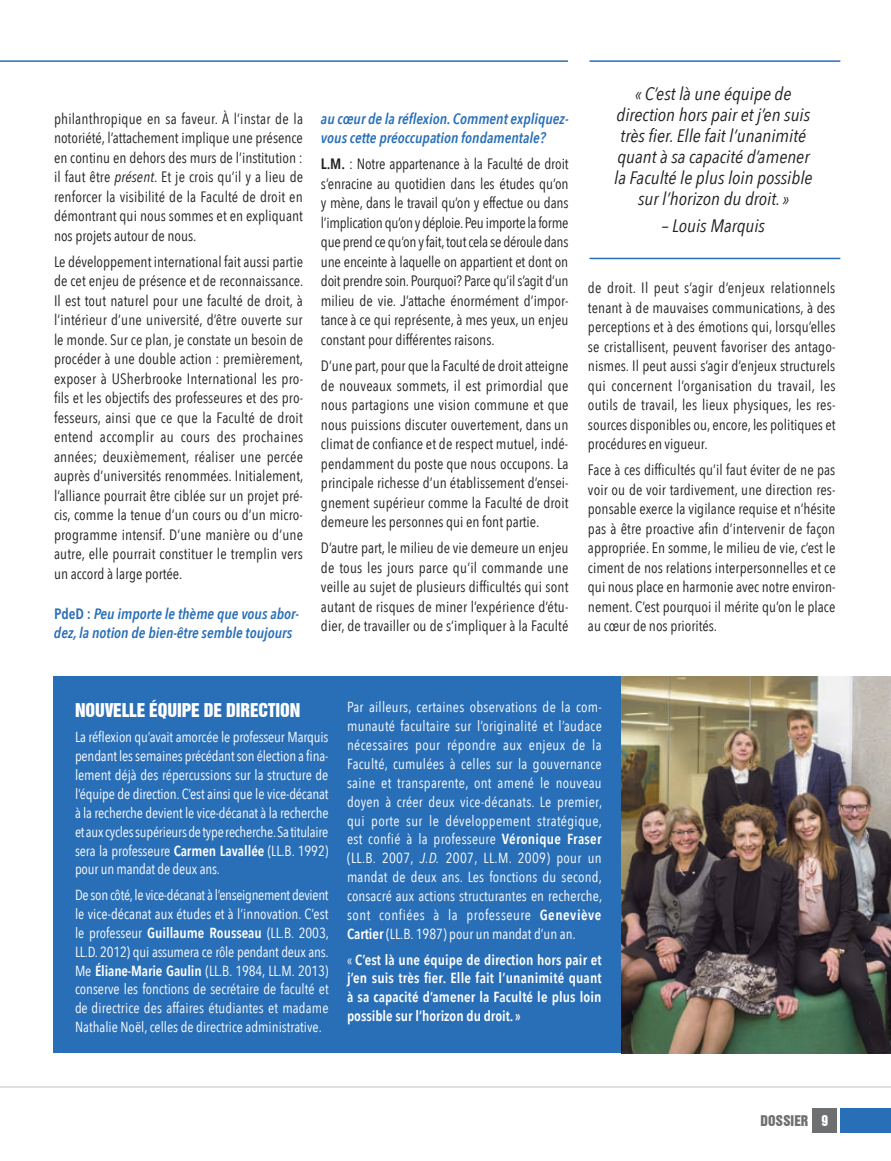
<style>
.page{position:relative;width:891px;height:1161px;background:#fff}
.page>*{position:absolute;margin:0;border:0;box-sizing:border-box;transform-origin:0 0}
.t1{font:italic 18px/21px "Avenir Next Condensed";color:#231f20;text-align:center;scale:1.07 1}
.t2{font:17.4px "Swiss 921 BT Regular A";color:#fff}
.t3{font:15px/19.5px "Avenir Next Condensed";color:#231f20;text-align:justify}
.t4{font:italic 600 15px/19.5px "Avenir Next Condensed";color:#296fb8}
.t5{font:14.55px/18.9px "Avenir Next Condensed";color:#fff;text-align:justify}
.t6{font:600 14.55px/18.9px "Avenir Next Condensed";color:#fff;text-align:justify}
.t7{font:13.5px "Swiss 921 BT Regular A";letter-spacing:.01em;color:#6d6f71}
.s1{font-style:italic}
.s2{font-style:normal}
.s3{font-weight:600}
.s4{font-weight:400}
.s5{color:#fff}
</style>
<div class="page">
<div style="left:813px;top:1108px;width:24px;height:24px;background:#6d6f71"></div>
<div style="left:840px;top:1108px;width:51px;height:24px;background:#296fb8"></div>
<hr style="left:0;top:1087px;width:891px;height:1px;background:#bcbec0">
<hr style="left:0;top:60px;width:568px;height:2px;background:#296fb8">
<div style="left:54px;top:676px;width:837px;height:377px;background:#296fb8"></div>
<img style="left:621px;top:676px;width:270px;height:377px">
<hr style="left:590px;top:258px;width:250px;height:1px;background:#296fb8">
<hr style="left:590px;top:60px;width:250px;height:2px;background:#296fb8">
<p class="t3" style="left:54px;top:108px;width:251px">philanthropique en sa faveur. À l’instar de la notoriété, l’attachement implique une présence en continu en dehors des murs de l’institution : il faut être <span class="s1">présent</span>. Et je crois qu’il y a lieu de renforcer la visibilité de la Faculté de droit en démontrant qui nous sommes et en expliquant nos projets autour de nous.</p>
<p class="t3" style="left:54px;top:251px;width:251px">Le développement international fait aussi partie de cet enjeu de présence et de reconnaissance.<br>Il est tout naturel pour une faculté de droit, à l’intérieur d’une université, d’être ouverte sur le monde. Sur ce plan, je constate un besoin de procéder à une double action : premièrement, exposer à USherbrooke International les pro&shy;fi ls et les objectifs des professeures et des pro&shy;fesseurs, ainsi que ce que la Faculté de droit entend accomplir au cours des prochaines années; deuxièmement, réaliser une percée auprès d’universités renommées. Initialement, l’alliance pourrait être ciblée sur un projet pré&shy;cis, comme la tenue d’un cours ou d’un micro&shy;programme intensif. D’une manière ou d’une autre, elle pourrait constituer le tremplin vers un accord à large portée.</p>
<p class="t4" style="left:54px;top:604px;width:246px"><span class="s2">PdeD :</span> Peu importe le thème que vous abor&shy;dez, la notion de bien-être semble toujours</p>
<p class="t4" style="left:321px;top:109px;width:249px">au cœur de la réflexion. Comment expliquez&shy;vous cette préoccupation fondamentale?</p>
<p class="t3" style="left:321px;top:154px;width:249px"><span class="s3">L.M.</span> : Notre appartenance à la Faculté de droit s’enracine au quotidien dans les études qu’on y mène, dans le travail qu’on y effectue ou dans l’implication qu’on y déploie. Peu importe la forme que prend ce qu’on y fait, tout cela se déroule dans une enceinte à laquelle on appartient et dont on doit prendre soin. Pourquoi? Parce qu’il s’agit d’un milieu de vie. J’attache énormément d’impor&shy;tance à ce qui représente, à mes yeux, un enjeu constant pour différentes raisons.</p>
<p class="t3" style="left:321px;top:355px;width:249px">D’une part, pour que la Faculté de droit atteigne de nouveaux sommets, il est primordial que nous partagions une vision commune et que nous puissions discuter ouvertement, dans un climat de confiance et de respect mutuel, indé&shy;pendamment du poste que nous occupons. La principale richesse d’un établissement d’ensei&shy;gnement supérieur comme la Faculté de droit demeure les personnes qui en font partie.</p>
<p class="t3" style="left:321px;top:538px;width:249px">D’autre part, le milieu de vie demeure un enjeu de tous les jours parce qu’il commande une veille au sujet de plusieurs difficultés qui sont autant de risques de miner l’expérience d’étu&shy;dier, de travailler ou de s’impliquer à la Faculté</p>
<p class="t1" style="left:614px;top:83px;width:187px">« C’est là une équipe de direction hors pair et j’en suis très fier. Elle fait l’unanimité quant à sa capacité d’amener la Faculté le plus loin possible sur l’horizon du droit. »</p>
<p class="t1" style="left:662px;top:216px;width:98px">– Louis Marquis</p>
<p class="t3" style="left:588px;top:277px;width:249px">de droit. Il peut s’agir d’enjeux relationnels tenant à de mauvaises communications, à des perceptions et à des émotions qui, lorsqu’elles se cristallisent, peuvent favoriser des antago&shy;nismes. Il peut aussi s’agir d’enjeux structurels qui concernent l’organisation du travail, les outils de travail, les lieux physiques, les res&shy;sources disponibles ou, encore, les politiques et procédures en vigueur.</p>
<p class="t3" style="left:588px;top:460px;width:249px">Face à ces difficultés qu’il faut éviter de ne pas voir ou de voir tardivement, une direction res&shy;ponsable exerce la vigilance requise et n’hésite pas à être proactive afi n d’intervenir de façon appropriée. En somme, le milieu de vie, c’est le ciment de nos relations interpersonnelles et ce qui nous place en harmonie avec notre environ&shy;nement. C’est pourquoi il mérite qu’on le place au cœur de nos priorités.</p>
<p class="t2" style="left:75px;top:698px;width:227px">NOUVELLE ÉQUIPE DE DIRECTION</p>
<p class="t5" style="left:75px;top:727px;width:255px">La réflexion qu’avait amorcée le professeur Marquis pendant les semaines précédant son élection a fina&shy;lement déjà des répercussions sur la structure de l’équipe de direction. C’est ainsi que le vice-décanat à la recherche devient le vice-décanat à la recherche et aux cycles supérieurs de type recherche. Sa titulaire sera la professeure <span class="s3">Carmen Lavallée</span> (LL.B. 1992) pour un mandat de deux ans.</p>
<p class="t5" style="left:75px;top:885px;width:256px">De son côté, le vice-décanat à l’enseignement devient le vice-décanat aux études et à l’innovation. C’est le professeur <span class="s3">Guillaume Rousseau</span> (LL.B. 2003, LL.D. 2012) qui assumera ce rôle pendant deux ans.<br>Me <span class="s3">Éliane-Marie Gaulin</span> (LL.B. 1984, LL.M. 2013) conserve les fonctions de secrétaire de faculté et de directrice des affaires étudiantes et madame Nathalie Noël, celles de directrice administrative.</p>
<p class="t5" style="left:347px;top:697px;width:257px">Par ailleurs, certaines observations de la com&shy;munauté facultaire sur l’originalité et l’audace nécessaires pour répondre aux enjeux de la Faculté, cumulées à celles sur la gouvernance saine et transparente, ont amené le nouveau doyen à créer deux vice-décanats. Le premier, qui porte sur le développement stratégique, est confié à la professeure <span class="s3">Véronique Fraser </span>(LL.B. 2007, <span class="s1">J.D.</span> 2007, LL.M. 2009) pour un mandat de deux ans. Les fonctions du second, consacré aux actions structurantes en recherche, sont confiées à la professeure <span class="s3">Geneviève Cartier</span> (LL.B. 1987) pour un mandat d’un an.</p>
<p class="t6" style="left:347px;top:950px;width:256px"><span class="s4">«</span> C’est là une équipe de direction hors pair et j’en suis très fier. Elle fait l’unanimité quant à sa capacité d’amener la Faculté le plus loin possible sur l’horizon du droit. »</p>
<p class="t7" style="left:761px;top:1112px;width:69px">DOSSIER <span class="s5">9</span></p>
</div>
